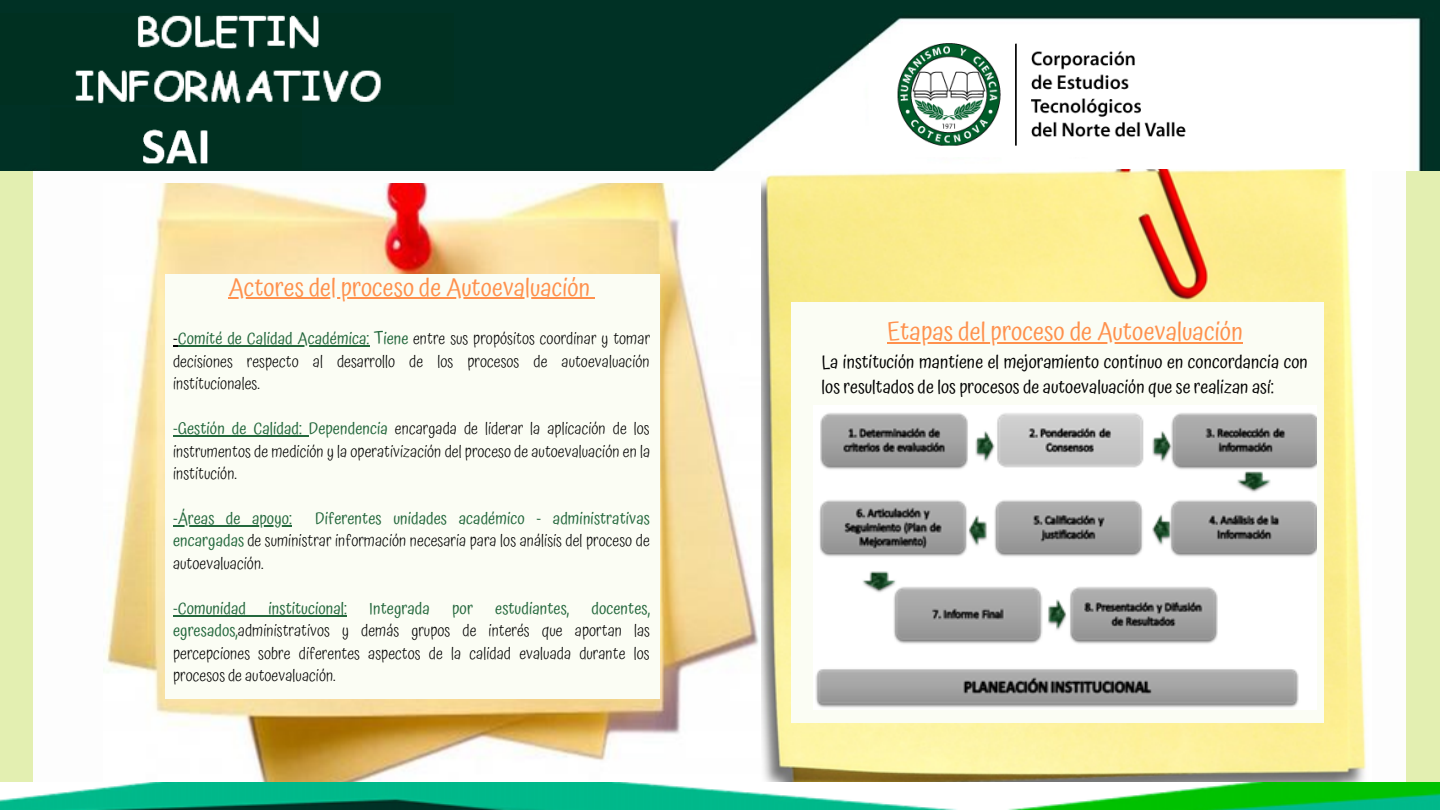
<style>
.page{position:relative;width:1440px;height:810px;background:#fff}
.page>*{position:absolute;margin:0;border:0;box-sizing:border-box;transform-origin:0 0}
.t1{font:25.3px "Atma";color:#ff914d}
.t2{font:25px "Atma";color:#ff914d}
.t3{font:18.2px/25px "Atma";color:#000}
.t4{font:300 16.5px/22.5px "Atma";color:#000;text-align:justify}
.t5{font:16.5px "Atma";color:#24683d}
.s1{font-weight:400}
.s2{font-weight:400;color:#24683d}
</style>
<div class="page">
<div style="left:0;top:0;width:33px;height:810px;background:#e3efb1"></div>
<div style="left:1407px;top:0;width:33px;height:810px;background:#e3efb1"></div>
<img style="left:0;top:0;width:1440px;height:170px">
<img style="left:105px;top:184px;width:657px;height:599px">
<div style="left:165px;top:274px;width:495px;height:424px;background:#fbfdf4"></div>
<img style="left:762px;top:169px;width:610px;height:614px">
<div style="left:791px;top:302px;width:532px;height:421px;background:#fbfdf4"></div>
<img style="left:813px;top:405px;width:504px;height:305px">
<hr style="left:228px;top:297px;width:362px;height:2px;background:#ff914d">
<hr style="left:178px;top:345px;width:191px;height:2px;background:#24683d">
<hr style="left:173px;top:435px;width:136px;height:2px;background:#24683d">
<hr style="left:173px;top:525px;width:119px;height:2px;background:#24683d">
<hr style="left:173px;top:615px;width:174px;height:2px;background:#24683d">
<hr style="left:887px;top:342px;width:356px;height:1px;background:#ff914d">
<img style="left:0;top:783px;width:1440px;height:27px">
<img style="left:0;top:13px;width:454px;height:92px">
<h2 class="t2" style="left:228px;top:273px;width:363px">Actores del proceso de Autoevaluación</h2>
<p class="t4" style="left:173px;top:327px;width:479px"><span class="s1">-</span><span class="s2">Comité de Calidad Académica: Tiene</span> entre sus propósitos coordinar y tomar decisiones respecto al desarrollo de los procesos de autoevaluación institucionales.</p>
<p class="t4" style="left:173px;top:417px;width:479px"><span class="s2">-Gestión de Calidad: Dependencia</span> encargada de liderar la aplicación de los instrumentos de medición y la operativización del proceso de autoevaluación en la institución.</p>
<p class="t5" style="left:173px;top:509px;width:120px">-Áreas de apoyo:</p>
<p class="t4" style="left:173px;top:507px;width:478px;text-indent:142px"><span class="s2">Diferentes unidades académico - administrativas encargadas</span> de suministrar información necesaria para los análisis del proceso de autoevaluación.</p>
<p class="t5" style="left:173px;top:599px;width:75px">-Comunidad</p>
<p class="t5" style="left:269px;top:599px;width:80px">institucional:</p>
<p class="t5" style="left:369px;top:599px;width:62px">Integrada</p>
<p class="t5" style="left:452px;top:599px;width:22px">por</p>
<p class="t5" style="left:495px;top:599px;width:76px">estudiantes,</p>
<p class="t4" style="left:173px;top:597px;width:478px;text-indent:418px"><span class="s2">docentes, egresados,</span>administrativos y demás grupos de interés que aportan las percepciones sobre diferentes aspectos de la calidad evaluada durante los procesos de autoevaluación.</p>
<h1 class="t1" style="left:887px;top:316px;width:357px">Etapas del proceso de Autoevaluación</h1>
<p class="t3" style="left:822px;top:349px;width:488px">La institución mantiene el mejoramiento continuo en concordancia con los resultados de los procesos de autoevaluación que se realizan así:</p>
</div>
